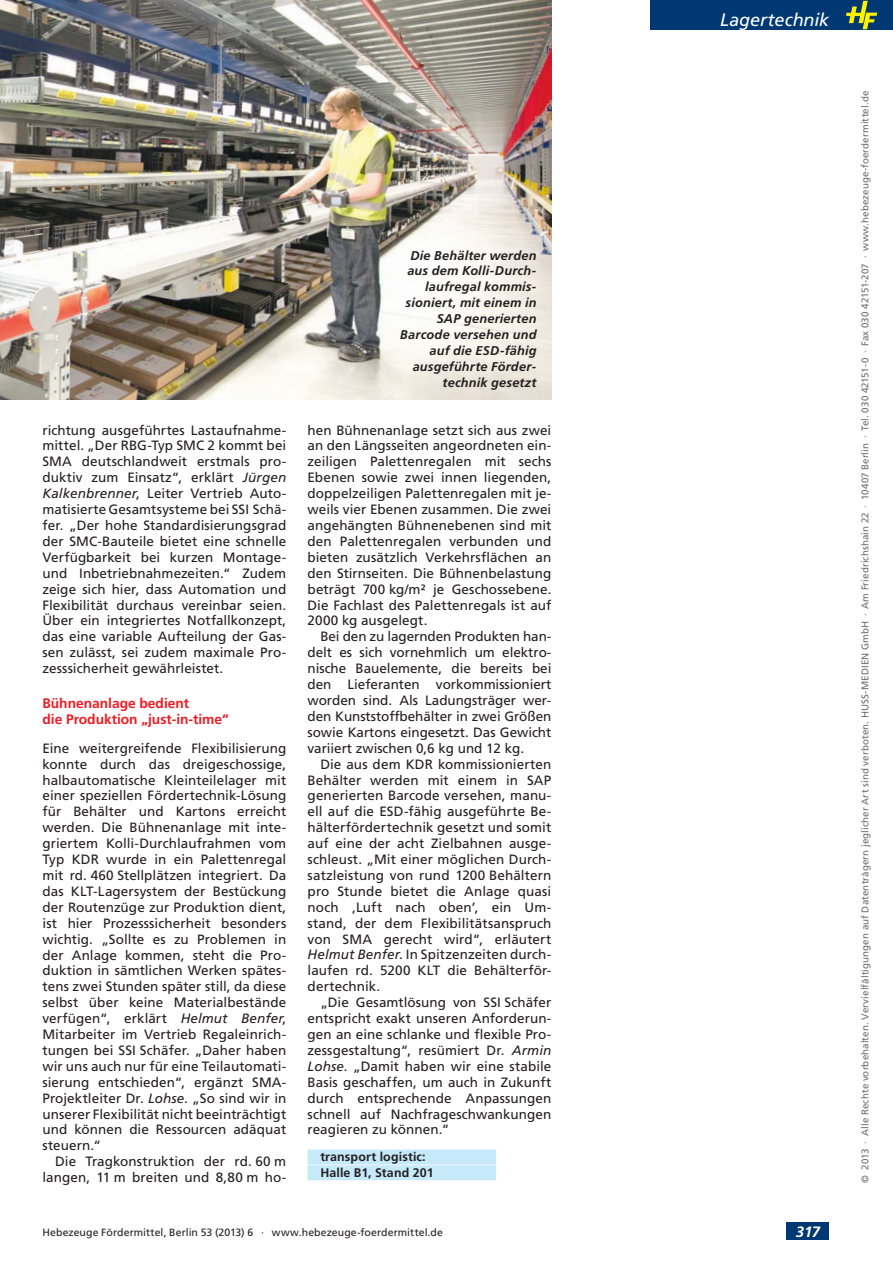
<style>
.page{position:relative;width:893px;height:1263px;background:#fff}
.page>*{position:absolute;margin:0;border:0;box-sizing:border-box;transform-origin:0 0}
.t1{font:italic 18px "Frutiger LT Std";color:#fff}
.t2{font:italic 700 15px "Frutiger LT Std";color:#fff}
.t3{font:700 13.8px/15.9px "Frutiger LT Std";color:#ed1c24}
.t4{font:13.5px/15.9px "Frutiger LT Std";letter-spacing:.005em;color:#231f20;text-align:justify}
.t5{font:italic 700 12.75px/15.9px "Frutiger LT Std";letter-spacing:.015em;color:#231f20;text-align:right}
.t6{font:700 12.45px/15.8px "Frutiger LT Std";letter-spacing:.01em;color:#231f20}
.t7{font:10.5px "Frutiger LT Std";letter-spacing:.01em;color:#231f20}
.t8{font:9.75px "Frutiger LT Std";letter-spacing:.01em;color:#6c6e70}
.s1{font-style:italic}
</style>
<div class="page">
<div style="left:787px;top:1223px;width:42px;height:17px;background:#003874"></div>
<div style="left:651px;top:0;width:242px;height:30px;background:#003874"></div>
<svg style="left:846px;top:1px;width:31px;height:28px"></svg>
<div style="left:308px;top:1150px;width:188px;height:15px;background:#c7eafb"></div>
<div style="left:308px;top:1165px;width:188px;height:15px;background:#c7eafb"></div>
<img style="left:0;top:0;width:551px;height:400px">
<p class="t4" style="left:42px;top:423px;width:245px">richtung ausgeführtes Lastaufnahme&shy;mittel. „Der RBG-Typ SMC 2 kommt bei SMA deutschlandweit erstmals pro&shy;duktiv zum Einsatz“, erklärt <span class="s1">Jürgen Kalkenbrenner</span>, Leiter Vertrieb Auto&shy;matisierte Gesamtsysteme bei SSI Schä&shy;fer. „Der hohe Standardisierungsgrad der SMC-Bauteile bietet eine schnelle Verfügbarkeit bei kurzen Montage&shy;und Inbetriebnahmezeiten.“ Zudem zeige sich hier, dass Automation und Flexibilität durchaus vereinbar seien.<br>Über ein integriertes Notfallkonzept, das eine variable Aufteilung der Gas&shy;sen zulässt, sei zudem maximale Pro&shy;zesssicherheit gewährleistet.</p>
<p class="t3" style="left:42px;top:696px;width:188px">Bühnenanlage bedient<br>die Produktion „just-in-time“</p>
<p class="t4" style="left:42px;top:741px;width:245px">Eine weitergreifende Flexibilisierung konnte durch das dreigeschossige, halbautomatische Kleinteilelager mit einer speziellen Fördertechnik-Lösung für Behälter und Kartons erreicht werden. Die Bühnenanlage mit inte&shy;griertem Kolli-Durchlaufrahmen vom Typ KDR wurde in ein Palettenregal mit rd. 460 Stellplätzen integriert. Da das KLT-Lagersystem der Bestückung der Routenzüge zur Produktion dient, ist hier Prozesssicherheit besonders wichtig. „Sollte es zu Problemen in der Anlage kommen, steht die Pro&shy;duktion in sämtlichen Werken spätes&shy;tens zwei Stunden später still, da diese selbst über keine Materialbestände verfügen“, erklärt <span class="s1">Helmut Benfer</span>, Mitarbeiter im Vertrieb Regaleinrich&shy;tungen bei SSI Schäfer. „Daher ha ben wir uns auch nur für eine Teilautomati&shy;sierung entschieden“, ergänzt SMA-Pro jekt leiter Dr. <span class="s1">Lohse</span>. „So sind wir in unserer Flexibilität nicht beeinträchtigt und können die Ressourcen adäquat steuern.“</p>
<p class="t4" style="left:42px;top:1154px;width:245px;text-align:right">Die Tragkonstruktion der rd. 60 m langen, 11 m breiten und 8,80 m ho-</p>
<p class="t5" style="left:400px;top:248px;width:138px">Die Behälter werden aus dem Kolli-Durch&shy;laufregal kommis&shy;sioniert, mit einem in<br>SAP generierten<br>Barcode versehen und auf die ESD-fähig ausgeführte Förder&shy;technik gesetzt</p>
<p class="t4" style="left:308px;top:423px;width:245px">hen Bühnenanlage setzt sich aus zwei an den Längsseiten angeordneten ein&shy;zeiligen Palettenregalen mit sechs Ebenen sowie zwei innen liegenden, doppelzeiligen Palettenregalen mit je&shy;weils vier Ebenen zusammen. Die zwei angehängten Bühnenebenen sind mit den Palettenregalen verbunden und bieten zusätzlich Verkehrsflächen an den Stirnseiten. Die Bühnenbelastung beträgt 700 kg/m² je Geschossebene.<br>Die Fachlast des Palettenregals ist auf 2000 kg ausgelegt.</p>
<p class="t4" style="left:308px;top:629px;width:245px;text-indent:13px">Bei den zu lagernden Produkten han&shy;delt es sich vornehmlich um elektro&shy;nische Bauelemente, die bereits bei den Lieferanten vorkommissioniert worden sind. Als Ladungsträger wer&shy;den Kunststoffbehälter in zwei Grö ßen sowie Kartons eingesetzt. Das Gewicht variiert zwischen 0,6 kg und 12 kg.</p>
<p class="t4" style="left:308px;top:757px;width:245px;text-indent:13px">Die aus dem KDR kommissionierten Behälter werden mit einem in SAP generierten Barcode versehen, manu&shy;ell auf die ESD-fähig ausgeführte Be&shy;hälterfördertechnik gesetzt und somit auf eine der acht Zielbahnen ausge&shy;schleust. „Mit einer möglichen Durch&shy;satzleistung von rund 1200 Behältern pro Stunde bietet die Anlage quasi noch ‚Luft nach oben’, ein Um&shy;stand, der dem Flexibilitätsanspruch von SMA gerecht wird“, erläutert <span class="s1">Helmut Benfer</span>. In Spitzenzeiten durch&shy;laufen rd. 5200 KLT die Behälterför&shy;dertechnik.</p>
<p class="t4" style="left:308px;top:995px;width:245px;text-indent:13px">„Die Gesamtlösung von SSI Schäfer entspricht exakt unseren Anforderun&shy;gen an eine schlanke und flexible Pro&shy;zessgestaltung“, resümiert Dr. <span class="s1">Armin Lohse</span>. „Damit haben wir eine stabile Basis geschaffen, um auch in Zukunft durch entsprechende Anpassungen schnell auf Nachfrageschwankungen reagieren zu können.“</p>
<p class="t6" style="left:320px;top:1150px;width:115px">transport logistic:<br>Halle B1, Stand 201</p>
<h1 class="t1" style="left:720px;top:11px;width:111px">Lagertechnik</h1>
<p class="t7" style="left:42px;top:1227px;width:402px">Hebezeuge Fördermittel, Berlin 53 (2013) 6 · www.hebezeuge-foerdermittel.de</p>
<p class="t2" style="left:796px;top:1224px;width:26px">317</p>
<p class="t8" style="left:860px;top:1183px;width:1093px;rotate:-90deg">© 2013 · Alle Rechte vorbehalten. Vervielfältigungen auf Datenträgern jeglicher Art sind verboten. HUSS-MEDIEN GmbH · Am Friedrichshain 22 · 10407 Berlin · Tel. 030 42151-0 · Fax 030 42151-207 · www.hebezeuge-foerdermittel.de</p>
</div>
